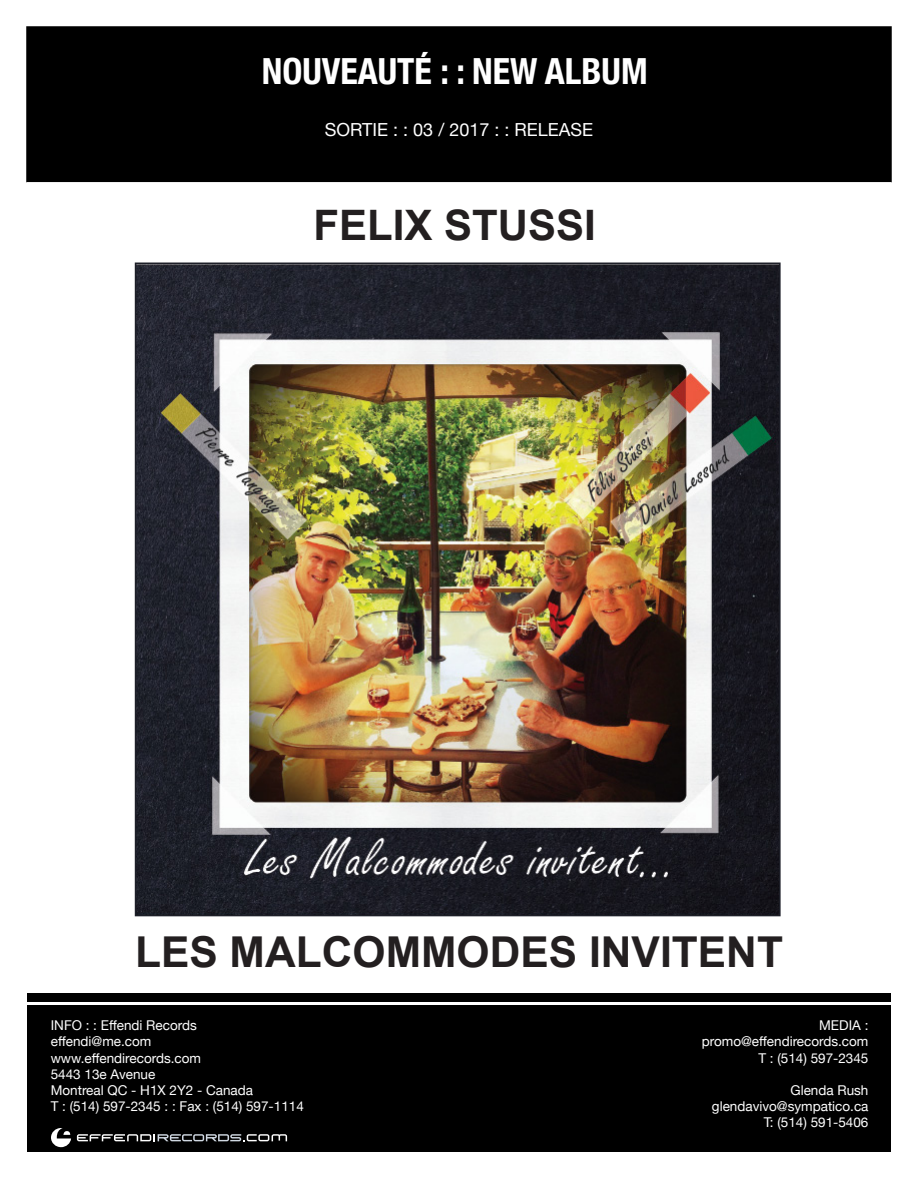
<style>
.page{position:relative;width:918px;height:1188px;background:#fff}
.page>*{position:absolute;margin:0;border:0;box-sizing:border-box;transform-origin:0 0}
.t1{font:700 42.6px "Arial";color:#231f20}
.t2{font:700 42px "Arial";color:#231f20}
.t3{font:700 condensed 36px "Helvetica Neue";color:#fff}
.t4{font:18px "Helvetica Neue";color:#fff}
.t5{font:13.5px "Helvetica Neue";color:#fff}
</style>
<div class="page">
<div style="left:26px;top:26px;width:866px;height:156px;background:#000;border:2px solid #000"></div>
<div style="left:27px;top:994px;width:864px;height:158px;background:#000"></div>
<svg style="left:77px;top:1134px;width:210px;height:7px"></svg>
<svg style="left:51px;top:1128px;width:20px;height:19px"></svg>
<hr style="left:27px;top:1002px;width:864px;height:3px;background:#fff">
<img style="left:138px;top:266px;width:640px;height:647px">
<p class="t3" style="left:262px;top:42px;width:387px">NOUVEAUTÉ : : NEW ALBUM</p>
<p class="t4" style="left:325px;top:117px;width:270px">SORTIE : : 03 / 2017 : : RELEASE</p>
<p class="t2" style="left:313px;top:197px;width:284px">FELIX STUSSI</p>
<p class="t1" style="left:135px;top:924px;width:649px">LES MALCOMMODES INVITENT</p>
<p class="t5" style="left:51px;top:1016px;width:148px">INFO : : Effendi Records</p>
<p class="t5" style="left:51px;top:1032px;width:102px">effendi@me.com</p>
<p class="t5" style="left:51px;top:1048px;width:152px">www.effendirecords.com</p>
<p class="t5" style="left:51px;top:1064px;width:106px">5443 13e Avenue</p>
<p class="t5" style="left:51px;top:1080px;width:204px">Montreal QC - H1X 2Y2 - Canada</p>
<p class="t5" style="left:51px;top:1097px;width:255px">T : (514) 597-2345 : : Fax : (514) 597-1114</p>
<p class="t5" style="left:819px;top:1016px;width:51px">MEDIA :</p>
<p class="t5" style="left:702px;top:1032px;width:168px">promo@effendirecords.com</p>
<p class="t5" style="left:758px;top:1048px;width:112px">T : (514) 597-2345</p>
<p class="t5" style="left:790px;top:1080px;width:80px">Glenda Rush</p>
<p class="t5" style="left:712px;top:1097px;width:158px">glendavivo@sympatico.ca</p>
<p class="t5" style="left:764px;top:1113px;width:106px">T: (514) 591-5406</p>
</div>
